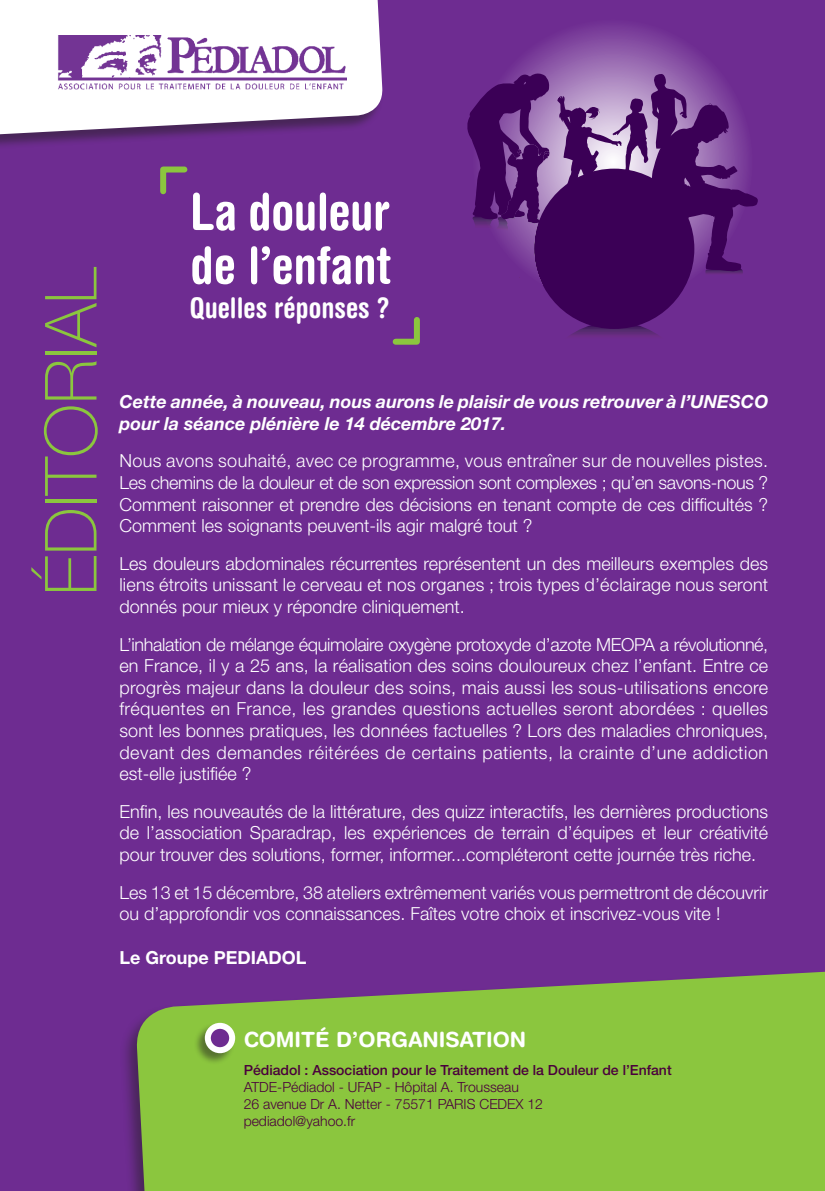
<style>
.page{position:relative;width:825px;height:1191px;background:#6e2c91}
.page>*{position:absolute;margin:0;border:0;box-sizing:border-box;transform-origin:0 0}
.t1{font:100 72px "Helvetica Neue";color:#8bc63e}
.t2{font:700 condensed 51.2px/53.6px "Helvetica Rounded";letter-spacing:-.01em;color:#fff}
.t3{font:700 condensed 28.4px "Helvetica Rounded";color:#fff}
.t4{font:700 21px "Helvetica Rounded";color:#fff}
.t5{font:300 18px/21.6px "Helvetica Neue";color:#fff;text-align:justify}
.t6{font:italic 700 18px/21.6px "Helvetica Neue";color:#fff}
.t7{font:700 18px "Helvetica Neue";color:#fff}
.t8{font:300 14px/16.8px "Helvetica Neue";color:#4a003c}
.t9{font:500 14px "Helvetica Neue";color:#4a003c}
</style>
<div class="page">
<div style="left:119px;top:970px;width:706px;height:221px;background:#231f20;opacity:.5"></div>
<svg style="left:135px;top:971px;width:690px;height:220px;background:#88b745"></svg>
<svg style="left:472px;top:19px;width:281px;height:286px"></svg>
<svg style="left:467px;top:74px;width:291px;height:262px"></svg>
<div style="left:0;top:0;width:382px;height:150px;background:#231f20;opacity:.5"></div>
<svg style="left:0;top:0;width:383px;height:136px;background:#e6deea"></svg>
<img style="left:56px;top:36px;width:290px;height:65px">
<div style="left:194px;top:1023px;width:41px;height:41px;background:#231f20;opacity:.5"></div>
<svg style="left:208px;top:1025px;width:24px;height:25px"></svg>
<div style="left:205px;top:1022px;width:30px;height:31px;border:6px solid #fff;border-radius:50%"></div>
<svg style="left:160px;top:166px;width:28px;height:29px"></svg>
<svg style="left:392px;top:317px;width:28px;height:28px"></svg>
<h1 class="t1" style="left:30px;top:595px;width:330px;rotate:-90deg">ÉDITORIAL</h1>
<h2 class="t2" style="left:190px;top:184px;width:201px">La douleur de l’enfant</h2>
<h3 class="t3" style="left:190px;top:290px;width:202px">Quelles réponses ?</h3>
<p class="t6" style="left:119px;top:390px;width:650px">Cette année, à nouveau, nous aurons le plaisir de vous retrouver à l’UNESCO pour la séance plénière le 14 décembre 2017.</p>
<p class="t5" style="left:119px;top:450px;width:650px">Nous avons souhaité, avec ce programme, vous entraîner sur de nouvelles pistes.<br>Les chemins de la douleur et de son expression sont complexes ; qu’en savons-nous ?<br>Comment raisonner et prendre des décisions en tenant compte de ces difficultés ?<br>Comment les soignants peuvent-ils agir malgré tout ?</p>
<p class="t5" style="left:119px;top:552px;width:650px">Les douleurs abdominales récurrentes représentent un des meilleurs exemples des liens étroits unissant le cerveau et nos organes ; trois types d’éclairage nous seront donnés pour mieux y répondre cliniquement.</p>
<p class="t5" style="left:119px;top:633px;width:650px">L’inhalation de mélange équimolaire oxygène protoxyde d’azote MEOPA a révolutionné, en France, il y a 25 ans, la réalisation des soins douloureux chez l’enfant. Entre ce progrès majeur dans la douleur des soins, mais aussi les sous-utilisations encore fréquentes en France, les grandes questions actuelles seront abordées : quelles sont les bonnes pratiques, les données factuelles ? Lors des maladies chroniques, devant des demandes réitérées de certains patients, la crainte d’une addiction est-elle justifiée ?</p>
<p class="t5" style="left:119px;top:800px;width:650px">Enfin, les nouveautés de la littérature, des quizz interactifs, les dernières productions de l’association Sparadrap, les expériences de terrain d’équipes et leur créativité pour trouver des solutions, former, informer...compléteront cette journée très riche.</p>
<p class="t5" style="left:119px;top:881px;width:650px">Les 13 et 15 décembre, 38 ateliers extrêmement variés vous permettront de découvrir ou d’approfondir vos connaissances. Faîtes votre choix et inscrivez-vous vite !</p>
<p class="t7" style="left:119px;top:946px;width:189px">Le Groupe PEDIADOL</p>
<p class="t4" style="left:244px;top:1026px;width:284px">COMITÉ D’ORGANISATION</p>
<p class="t9" style="left:244px;top:1062px;width:429px">Pédiadol : Association pour le Traitement de la Douleur de l’Enfant</p>
<p class="t8" style="left:244px;top:1078px;width:301px">ATDE-Pédiadol - UFAP - Hôpital A. Trousseau<br>26 avenue Dr A. Netter - 75571 PARIS CEDEX 12 pediadol@yahoo.fr</p>
</div>
